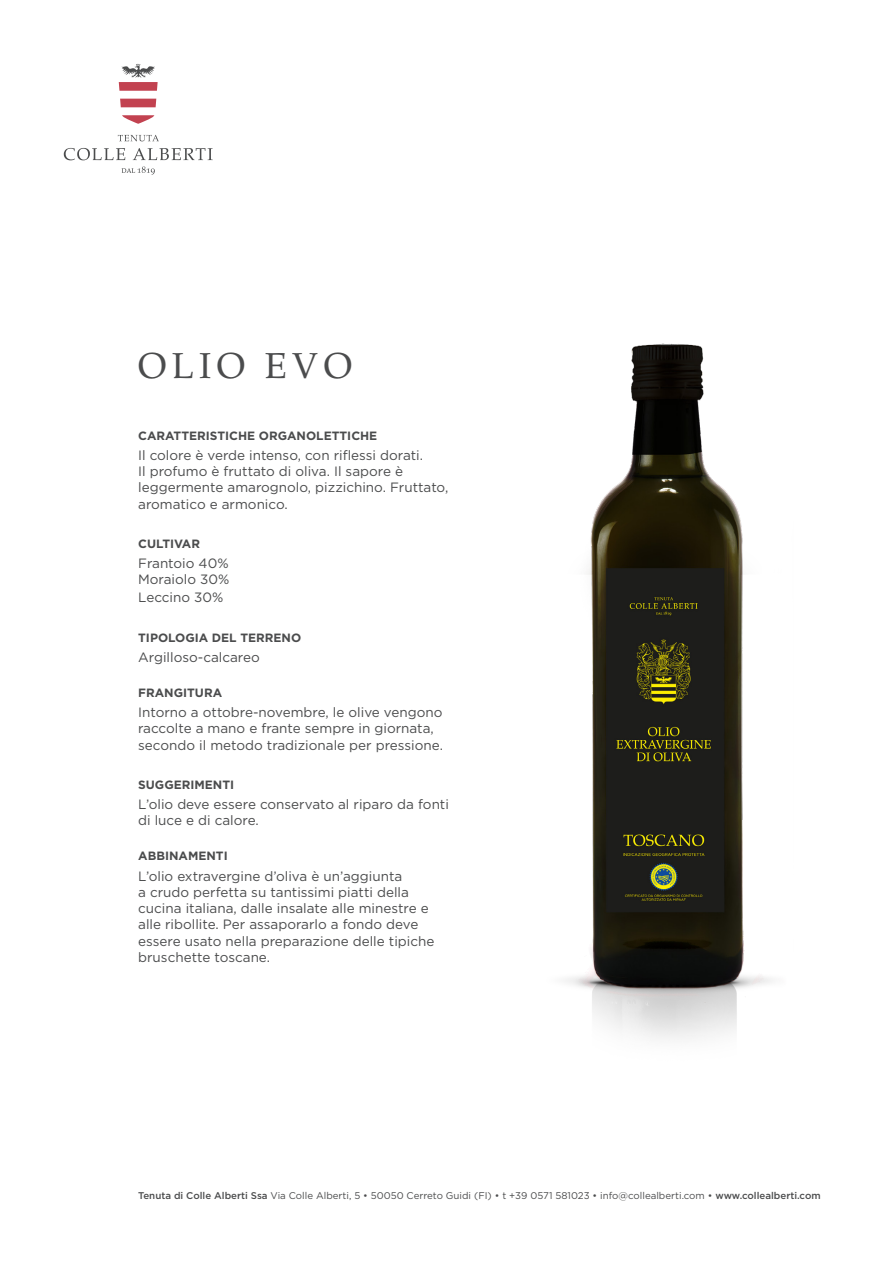
<style>
.page{position:relative;width:893px;height:1263px;background:#fff}
.page>*{position:absolute;margin:0;border:0;box-sizing:border-box;transform-origin:0 0}
.t1{font:36px "Palatino";letter-spacing:.15em;color:#4b4c4d}
.t2{font:13.5px/16.2px "Gotham";color:#4b4c4d}
.t3{font:700 12px "Gotham";color:#4b4c4d}
.t4{font:9.75px "Gotham";color:#4b4c4d}
.s1{font-weight:500}
</style>
<div class="page">
<svg style="left:118px;top:135px;width:41px;height:6px"></svg>
<svg style="left:64px;top:148px;width:61px;height:12px"></svg>
<svg style="left:133px;top:148px;width:80px;height:12px"></svg>
<svg style="left:122px;top:167px;width:33px;height:8px"></svg>
<svg style="left:122px;top:115px;width:32px;height:9px"></svg>
<svg style="left:119px;top:64px;width:39px;height:27px"></svg>
<svg style="left:120px;top:99px;width:36px;height:8px"></svg>
<img style="left:565px;top:343px;width:208px;height:697px">
<p class="t1" style="left:138px;top:345px;width:215px">OLIO EVO</p>
<p class="t3" style="left:138px;top:427px;width:241px">CARATTERISTICHE ORGANOLETTICHE</p>
<p class="t2" style="left:138px;top:447px;width:312px">Il colore è verde intenso, con riflessi dorati.<br>Il profumo è fruttato di oliva. Il sapore è leggermente amarognolo, pizzichino. Fruttato, aromatico e armonico.</p>
<p class="t3" style="left:138px;top:535px;width:63px">CULTIVAR</p>
<p class="t2" style="left:138px;top:555px;width:93px">Frantoio 40%<br>Moraiolo 30%</p>
<p class="t2" style="left:138px;top:589px;width:87px">Leccino 30%</p>
<p class="t3" style="left:138px;top:629px;width:165px">TIPOLOGIA DEL TERRENO</p>
<p class="t2" style="left:138px;top:649px;width:123px">Argilloso-calcareo</p>
<p class="t3" style="left:138px;top:685px;width:85px">FRANGITURA</p>
<p class="t2" style="left:138px;top:704px;width:306px">Intorno a ottobre-novembre, le olive vengono raccolte a mano e frante sempre in giornata, secondo il metodo tradizionale per pressione.</p>
<p class="t3" style="left:138px;top:776px;width:98px">SUGGERIMENTI</p>
<p class="t2" style="left:138px;top:796px;width:312px">L’olio deve essere conservato al riparo da fonti di luce e di calore.</p>
<p class="t3" style="left:138px;top:848px;width:91px">ABBINAMENTI</p>
<p class="t2" style="left:138px;top:867px;width:298px">L’olio extravergine d’oliva è un’aggiunta<br>a crudo perfetta su tantissimi piatti della cucina italiana, dalle insalate alle minestre e alle ribollite. Per assaporarlo a fondo deve essere usato nella preparazione delle tipiche bruschette toscane.</p>
<p class="t4" style="left:138px;top:1189px;width:684px"><span class="s1">Tenuta di Colle Alberti Ssa</span> Via Colle Alberti, 5 • 50050 Cerreto Guidi (FI) • t +39 0571 581023 • info@collealberti.com • <span class="s1">www.collealberti.com</span></p>
</div>
